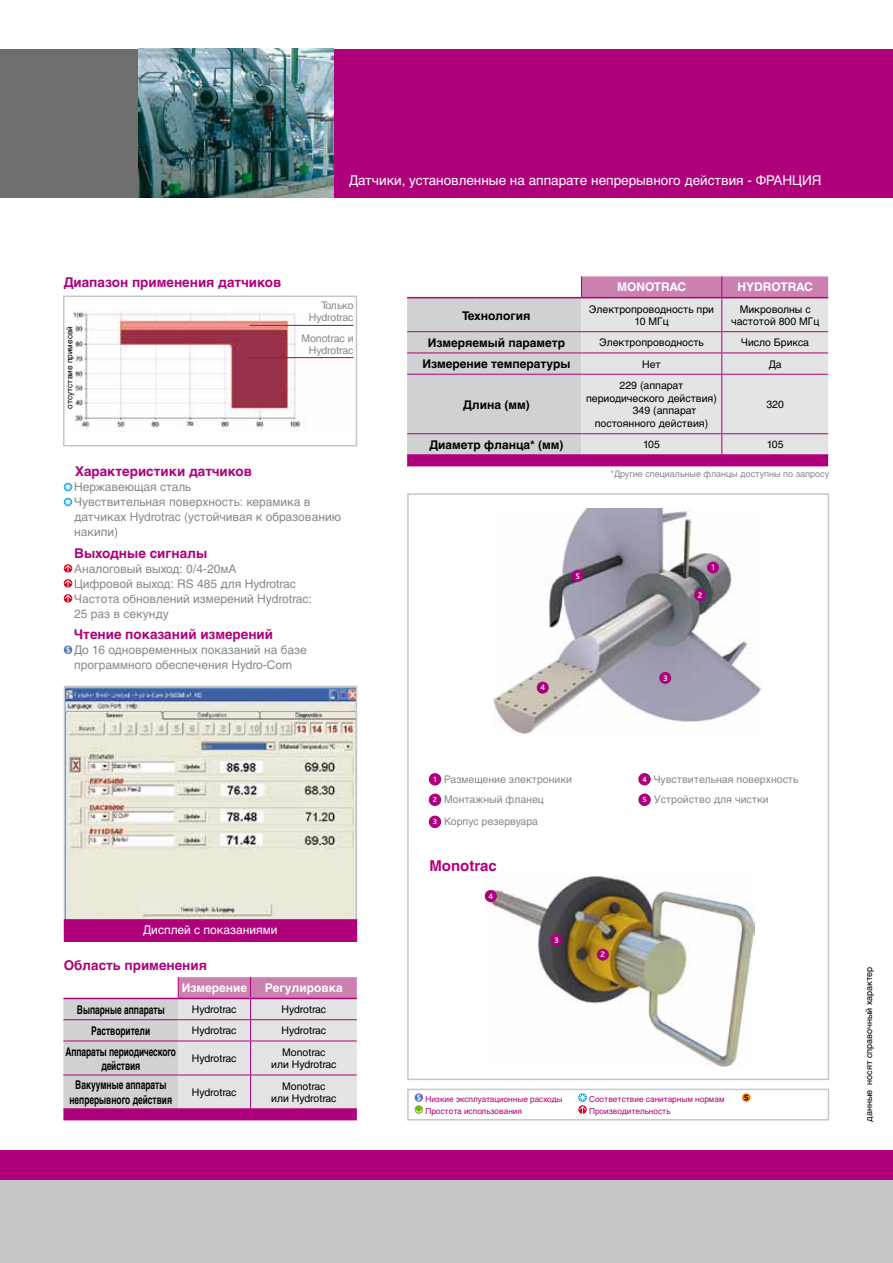
<style>
.page{position:relative;width:893px;height:1263px;background:#fff}
.page>*{position:absolute;margin:0;border:0;box-sizing:border-box;transform-origin:0 0}
.t1{font:700 15px "Helvetica Cyr";color:#af007c}
.t2{font:700 13.5px "Helvetica Cyr";color:#af007c}
.t3{font:13.5px "Helvetica Cyr Upright";color:#fff}
.t4{font:12px/15px "Helvetica Cyr Upright";color:#87888a}
.t5{font:700 12px/14.4px "Helvetica Cyr";color:#000;text-align:center;scale:.7 1}
.t6{font:700 12px "Helvetica Cyr";color:#000}
.t7{font:700 12px "Helvetica Cyr";color:#fff}
.t8{font:12px "Helvetica Cyr Upright";color:#fff}
.t9{font:10.5px/12.6px "Helvetica Cyr Upright";color:#000;text-align:center}
.t10{font:10.5px/20.5px "Helvetica Cyr Upright";color:#87888a}
.t11{font:9px "Helvetica Cyr Upright";color:#87888a}
.t12{font:9px "Helvetica Cyr Upright";color:#000}
.t13{font:500 8.4px "Bliss";color:#fff}
.t14{font:8.25px/12px "Helvetica Cyr Upright";color:#af007c}
.t15{font:8.25px "Helvetica Cyr Upright";color:#000}
.s1{font-family:"Bliss";font-weight:500;font-size:7.8px;color:#fff}
</style>
<div class="page">
<div style="left:0;top:1180px;width:893px;height:83px;background:#c6c7c8"></div>
<div style="left:0;top:1150px;width:893px;height:30px;background:#af007c"></div>
<div style="left:0;top:49px;width:138px;height:149px;background:#6e6e6f"></div>
<div style="left:334px;top:49px;width:559px;height:149px;background:#af007c"></div>
<img style="left:138px;top:49px;width:196px;height:149px">
<svg style="left:407px;top:276px;width:421px;height:189px;background:#d8c5d3"></svg>
<hr style="left:581px;top:297px;width:141px;height:1px;background:#af007c">
<hr style="left:722px;top:297px;width:106px;height:1px;background:#af007c">
<hr style="left:407px;top:465px;width:68px;height:1px;background:#af007c">
<hr style="left:475px;top:465px;width:106px;height:1px;background:#af007c">
<hr style="left:581px;top:465px;width:141px;height:1px;background:#af007c">
<hr style="left:722px;top:465px;width:106px;height:1px;background:#af007c">
<div style="left:407px;top:493px;width:422px;height:587px;border:2px solid #c6c7c8"></div>
<img style="left:493px;top:509px;width:269px;height:225px">
<div style="left:707px;top:561px;width:12px;height:13px;background:#af007c;border-radius:50%"></div>
<div style="left:694px;top:589px;width:12px;height:12px;background:#af007c;border-radius:50%"></div>
<div style="left:659px;top:672px;width:12px;height:12px;background:#af007c;border-radius:50%"></div>
<div style="left:537px;top:682px;width:12px;height:12px;background:#af007c;border-radius:50%"></div>
<div style="left:572px;top:570px;width:12px;height:12px;background:#af007c;border-radius:50%"></div>
<img style="left:485px;top:875px;width:269px;height:192px">
<div style="left:597px;top:949px;width:12px;height:12px;background:#af007c;border-radius:50%"></div>
<div style="left:550px;top:934px;width:12px;height:12px;background:#af007c;border-radius:50%"></div>
<div style="left:485px;top:890px;width:12px;height:12px;background:#af007c;border-radius:50%"></div>
<div style="left:429px;top:773px;width:12px;height:12px;background:#af007c;border-radius:50%"></div>
<div style="left:429px;top:794px;width:12px;height:12px;background:#af007c;border-radius:50%"></div>
<div style="left:429px;top:816px;width:12px;height:12px;background:#af007c;border-radius:50%"></div>
<div style="left:638px;top:773px;width:13px;height:12px;background:#af007c;border-radius:50%"></div>
<div style="left:638px;top:793px;width:13px;height:13px;background:#af007c;border-radius:50%"></div>
<img style="left:73px;top:310px;width:281px;height:122px">
<div style="left:63px;top:296px;width:294px;height:150px;border:2px solid #c6c7c8"></div>
<hr style="left:250px;top:325px;width:103px;height:1px;background:#af007c">
<hr style="left:250px;top:357px;width:103px;height:1px;background:#af007c">
<svg style="left:64px;top:483px;width:8px;height:8px"></svg>
<svg style="left:64px;top:498px;width:8px;height:8px"></svg>
<svg style="left:65px;top:565px;width:7px;height:8px"></svg>
<svg style="left:65px;top:580px;width:7px;height:8px"></svg>
<svg style="left:65px;top:595px;width:7px;height:8px"></svg>
<div style="left:64px;top:645px;width:8px;height:9px;background:#5a7ab7;border-radius:50%"></div>
<svg style="left:66px;top:646px;width:4px;height:7px"></svg>
<img style="left:67px;top:689px;width:287px;height:230px">
<div style="left:64px;top:686px;width:293px;height:237px;border:2px solid #c6c7c8"></div>
<div style="left:65px;top:920px;width:291px;height:21px;background:#af007c"></div>
<div style="left:64px;top:919px;width:293px;height:23px;border:2px solid #af007c"></div>
<div style="left:66px;top:318px;width:8px;height:99px;background:#fff"></div>
<div style="left:160px;top:427px;width:60px;height:14px;background:#fff"></div>
<svg style="left:63px;top:977px;width:294px;height:143px;background:#d7bdd0"></svg>
<hr style="left:251px;top:1119px;width:106px;height:1px;background:#af007c">
<hr style="left:178px;top:998px;width:73px;height:1px;background:#af007c">
<hr style="left:251px;top:998px;width:106px;height:1px;background:#af007c">
<div style="left:407px;top:1089px;width:422px;height:31px;border:2px solid #c6c7c8"></div>
<svg style="left:415px;top:1093px;width:8px;height:9px"></svg>
<svg style="left:417px;top:1094px;width:4px;height:7px"></svg>
<svg style="left:415px;top:1105px;width:8px;height:9px"></svg>
<svg style="left:415px;top:1109px;width:7px;height:3px"></svg>
<svg style="left:578px;top:1093px;width:9px;height:21px"></svg>
<svg style="left:742px;top:1093px;width:8px;height:9px"></svg>
<svg style="left:744px;top:1094px;width:4px;height:6px"></svg>
<p class="t3" style="left:349px;top:173px;width:474px">Датчики, установленные на аппарате непрерывного действия - ФРАНЦИЯ</p>
<p class="t2" style="left:64px;top:275px;width:219px">Диапазон применения датчиков</p>
<p class="t15" style="left:65px;top:409px;width:84px;rotate:-90deg">отсутствие примесей</p>
<p class="t10" style="left:309px;top:300px;width:46px;line-height:12px;text-align:right">Только<br>Hydrotrac</p>
<p class="t10" style="left:301px;top:332px;width:54px;line-height:12px;text-align:right">Monotrac и<br>Hydrotrac</p>
<p class="t7" style="left:617px;top:280px;width:71px">MONOTRAC</p>
<p class="t7" style="left:737px;top:280px;width:77px">HYDROTRAC</p>
<p class="t6" style="left:462px;top:308px;width:70px">Технология</p>
<p class="t9" style="left:589px;top:303px;width:127px">Электропроводность при<br>10 МГц</p>
<p class="t9" style="left:731px;top:303px;width:90px">Микроволны с частотой 800 МГц</p>
<p class="t6" style="left:428px;top:336px;width:139px">Измеряемый параметр</p>
<p class="t9" style="left:599px;top:336px;width:106px">Электропроводность</p>
<p class="t9" style="left:741px;top:336px;width:69px">Число Брикса</p>
<p class="t6" style="left:422px;top:357px;width:150px">Измерение температуры</p>
<p class="t9" style="left:642px;top:358px;width:20px">Нет</p>
<p class="t9" style="left:769px;top:358px;width:14px">Да</p>
<p class="t6" style="left:463px;top:398px;width:68px">Длина (мм)</p>
<p class="t9" style="left:620px;top:379px;width:65px">229 (аппарат</p>
<p class="t9" style="left:586px;top:392px;width:132px">периодического действия)</p>
<p class="t9" style="left:633px;top:404px;width:65px">349 (аппарат</p>
<p class="t9" style="left:595px;top:417px;width:115px">постоянного действия)</p>
<p class="t9" style="left:766px;top:398px;width:19px">320</p>
<p class="t6" style="left:429px;top:438px;width:135px">Диаметр фланца* (мм)</p>
<p class="t9" style="left:643px;top:438px;width:18px">105</p>
<p class="t9" style="left:767px;top:438px;width:18px">105</p>
<p class="t2" style="left:75px;top:464px;width:178px">Характеристики датчиков</p>
<p class="t4" style="left:74px;top:480px;width:268px">Нержавеющая сталь<br>Чувствительная поверхность: керамика в датчиках Hydrotrac (устойчивая к образованию накипи)</p>
<p class="t2" style="left:74px;top:545px;width:135px">Выходные сигналы</p>
<p class="t4" style="left:74px;top:561px;width:239px">Аналоговый выход: 0/4-20мA<br>Цифровой выход: RS 485 для Hydrotrac<br>Частота обновлений измерений Hydrotrac:<br>25 раз в секунду</p>
<p class="t2" style="left:74px;top:626px;width:200px">Чтение показаний измерений</p>
<p class="t4" style="left:74px;top:642px;width:234px">До 16 одновременных показаний на базе программного обеспечения Hydro-Com</p>
<p class="t8" style="left:143px;top:923px;width:136px">Дисплей с показаниями</p>
<p class="t2" style="left:64px;top:957px;width:145px">Область применения</p>
<p class="t7" style="left:182px;top:981px;width:67px">Измерение</p>
<p class="t7" style="left:265px;top:981px;width:79px">Регулировка</p>
<p class="t5" style="left:77px;top:1002px;width:127px">Выпарные аппараты</p>
<p class="t9" style="left:192px;top:1003px;width:46px">Hydrotrac</p>
<p class="t9" style="left:281px;top:1003px;width:46px">Hydrotrac</p>
<p class="t5" style="left:91px;top:1023px;width:86px">Растворители</p>
<p class="t9" style="left:192px;top:1024px;width:46px">Hydrotrac</p>
<p class="t9" style="left:281px;top:1024px;width:46px">Hydrotrac</p>
<p class="t5" style="left:66px;top:1044px;width:159px">Аппараты периодического действия</p>
<p class="t9" style="left:192px;top:1052px;width:46px">Hydrotrac</p>
<p class="t9" style="left:271px;top:1046px;width:67px">Monotrac<br>или Hydrotrac</p>
<p class="t5" style="left:69px;top:1078px;width:148px">Вакуумные аппараты непрерывного действия</p>
<p class="t9" style="left:192px;top:1086px;width:46px">Hydrotrac</p>
<p class="t9" style="left:271px;top:1080px;width:67px">Monotrac<br>или Hydrotrac</p>
<p class="t11" style="left:610px;top:469px;width:220px">*Другие специальные фланцы доступны по запросу</p>
<p class="t13" style="left:575px;top:571px;width:6px">5</p>
<p class="t13" style="left:540px;top:683px;width:6px">4</p>
<p class="t10" style="left:433px;top:769px;width:141px"><span class="s1">1</span> Размещение электроники<br><span class="s1">2</span> Монтажный фланец</p>
<p class="t10" style="left:433px;top:811px;width:106px"><span class="s1">3</span> Корпус резервуара</p>
<p class="t1" style="left:429px;top:857px;width:69px">Monotrac</p>
<p class="t13" style="left:489px;top:892px;width:6px">4</p>
<p class="t13" style="left:554px;top:936px;width:6px">3</p>
<p class="t13" style="left:601px;top:950px;width:6px">2</p>
<p class="t13" style="left:663px;top:673px;width:6px">3</p>
<p class="t13" style="left:698px;top:591px;width:6px">2</p>
<p class="t13" style="left:711px;top:563px;width:6px">1</p>
<p class="t10" style="left:642px;top:769px;width:157px"><span class="s1">4</span> Чувствительная поверхность<br><span class="s1">5</span> Устройство для чистки</p>
<p class="t14" style="left:425px;top:1093px;width:138px">Низкие эксплуатационные расходы<br>Простота использования</p>
<p class="t14" style="left:589px;top:1093px;width:137px">Cоответствие санитарным нормам<br>Производительность</p>
<p class="t12" style="left:864px;top:1122px;width:157px;rotate:-90deg">данные носят справочный характер</p>
</div>
